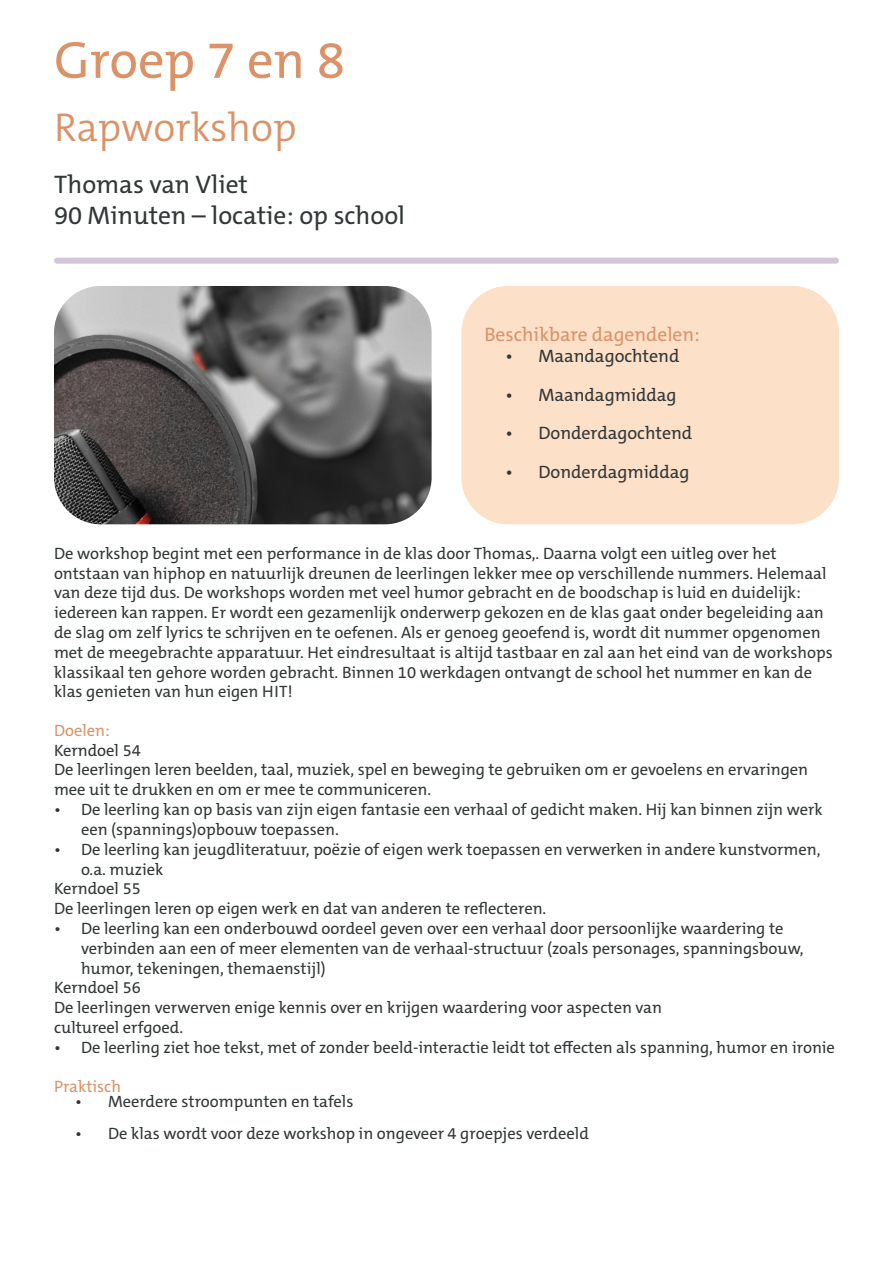
<style>
.page{position:relative;width:893px;height:1263px;background:#fff}
.page>*{position:absolute;margin:0;border:0;box-sizing:border-box;transform-origin:0 0}
.Koptekst_1{font:52.5px "The Mix C5 s";letter-spacing:-.005em;color:#da9368}
.Koptekst_2{font:300 40.5px "The Mix C5 s";color:#da9368}
.Ondertitel{font:25.5px "The Mix C5 s";color:#323738}
.t1{font:19.5px "The Mix C5 s";color:#da9368}
.t2{font:18px "The Mix C5 s";color:#323738}
.Lopende_tekst{font:16.5px/19.8px "The Mix C5 s";color:#323738}
.Tussenkop{font:16.5px "The Mix C5 s";color:#da9368}
</style>
<div class="page">
<img style="left:54px;top:286px;width:378px;height:238px">
<div style="left:57px;top:258px;width:779px;height:6px;background:#d3c6da"></div>
<div style="left:461px;top:286px;width:378px;height:238px;background:#fde0c8;border-radius:47px"></div>
<p class="Koptekst_1" style="left:54px;top:26px;width:293px">Groep 7 en 8</p>
<p class="Koptekst_2" style="left:54px;top:102px;width:244px">Rapworkshop</p>
<p class="Ondertitel" style="left:54px;top:168px;width:196px">Thomas van Vliet</p>
<p class="Ondertitel" style="left:54px;top:199px;width:353px">90 Minuten – locatie: op school</p>
<p class="t1" style="left:484px;top:321px;width:217px">Beschikbare dagendelen:</p>
<p class="t2" style="left:506px;top:345px;width:175px">• Maandagochtend</p>
<p class="t2" style="left:506px;top:383px;width:173px">• Maandagmiddag</p>
<p class="t2" style="left:506px;top:422px;width:188px">• Donderdagochtend</p>
<p class="t2" style="left:506px;top:460px;width:185px">• Donderdagmiddag</p>
<p class="Lopende_tekst" style="left:54px;top:543px;width:780px">De workshop begint met een performance in de klas door Thomas,. Daarna volgt een uitleg over het ontstaan van hiphop en natuurlijk dreunen de leerlingen lekker mee op verschillende nummers. Helemaal van deze tijd dus. De workshops worden met veel humor gebracht en de boodschap is luid en duidelijk: iedereen kan rappen. Er wordt een gezamenlijk onderwerp gekozen en de klas gaat onder begeleiding aan de slag om zelf lyrics te schrijven en te oefenen. Als er genoeg geoefend is, wordt dit nummer opgenomen met de meegebrachte apparatuur. Het eindresultaat is altijd tastbaar en zal aan het eind van de workshops klassikaal ten gehore worden gebracht. Binnen 10 werkdagen ontvangt de school het nummer en kan de klas genieten van hun eigen HIT!</p>
<p class="Tussenkop" style="left:54px;top:720px;width:57px">Doelen:</p>
<p class="Lopende_tekst" style="left:54px;top:740px;width:88px">Kerndoel 54</p>
<p class="Lopende_tekst" style="left:54px;top:760px;width:756px">De leerlingen leren beelden, taal, muziek, spel en beweging te gebruiken om er gevoelens en ervaringen mee uit te drukken en om er mee te communiceren.</p>
<p class="Lopende_tekst" style="left:81px;top:800px;width:743px;text-indent:-27px">• De leerling kan op basis van zijn eigen fantasie een verhaal of gedicht maken. Hij kan binnen zijn werk een (spannings)opbouw toepassen.</p>
<p class="Lopende_tekst" style="left:81px;top:839px;width:741px;text-indent:-27px">• De leerling kan jeugdliteratuur, poëzie of eigen werk toepassen en verwerken in andere kunstvormen, o.a. muziek</p>
<p class="Lopende_tekst" style="left:54px;top:879px;width:88px">Kerndoel 55</p>
<p class="Lopende_tekst" style="left:54px;top:899px;width:494px">De leerlingen leren op eigen werk en dat van anderen te reflecteren.</p>
<p class="Lopende_tekst" style="left:81px;top:918px;width:724px;text-indent:-27px">• De leerling kan een onderbouwd oordeel geven over een verhaal door persoonlijke waardering te verbinden aan een of meer elementen van de verhaal-structuur (zoals personages, spanningsbouw, humor, tekeningen, themaenstijl)</p>
<p class="Lopende_tekst" style="left:54px;top:978px;width:88px">Kerndoel 56</p>
<p class="Lopende_tekst" style="left:54px;top:998px;width:609px">De leerlingen verwerven enige kennis over en krijgen waardering voor aspecten van</p>
<p class="Lopende_tekst" style="left:54px;top:1017px;width:131px">cultureel erfgoed.</p>
<p class="Lopende_tekst" style="left:54px;top:1037px;width:782px">• De leerling ziet hoe tekst, met of zonder beeld-interactie leidt tot effecten als spanning, humor en ironie</p>
<p class="Tussenkop" style="left:54px;top:1076px;width:68px">Praktisch</p>
<p class="Lopende_tekst" style="left:75px;top:1092px;width:280px">• Meerdere stroompunten en tafels</p>
<p class="Lopende_tekst" style="left:75px;top:1124px;width:515px">• De klas wordt voor deze workshop in ongeveer 4 groepjes verdeeld</p>
</div>
